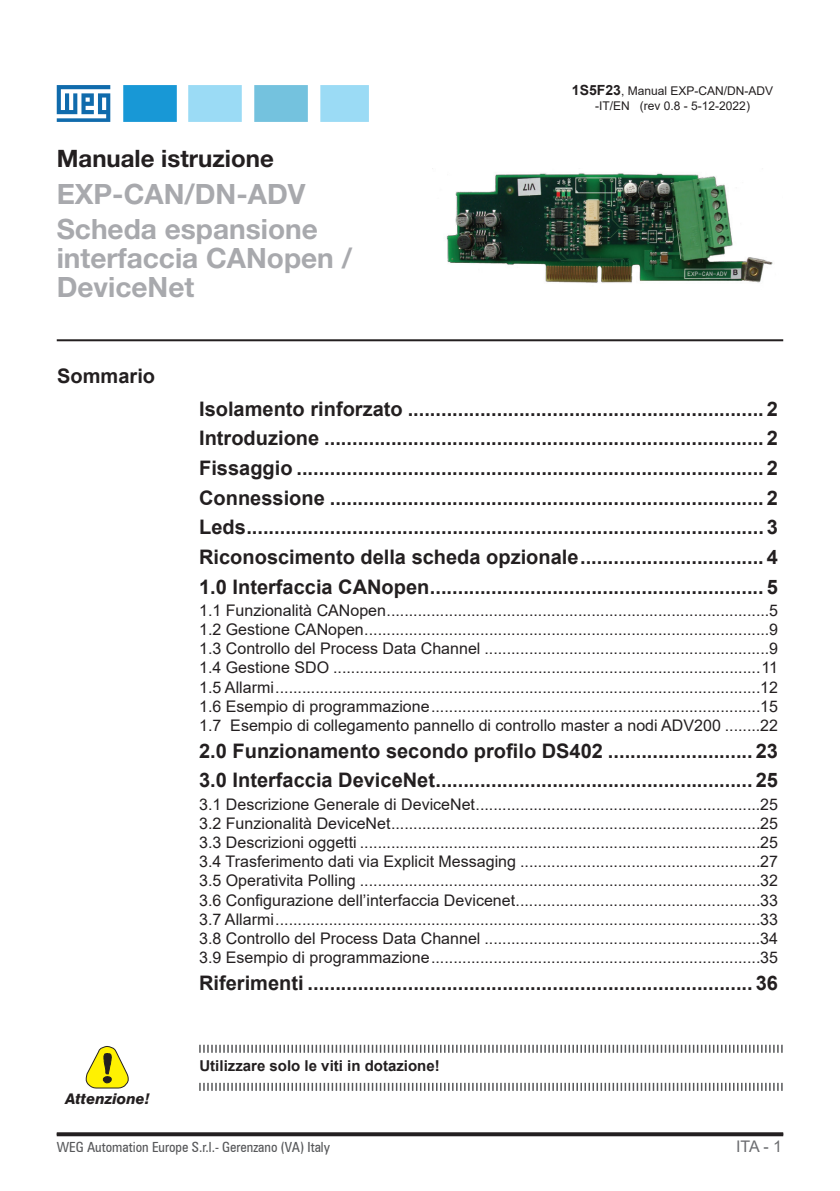
<style>
.page{position:relative;width:840px;height:1191px;background:#fff}
.page>*{position:absolute;margin:0;border:0;box-sizing:border-box;transform-origin:0 0}
.Titolo_A2{font:700 28px "Helvetica Neue LT Pro";color:#a8a9ad}
.Titolo_A1{font:700 24px "Helvetica Neue LT Pro";color:#231f20}
.t1{font:700 20px "Arial";color:#231f20}
.t2{font:16px "Arial";color:#231f20}
.t3{font:16px "Arial";color:#6c6d70}
.Nota{font:700 15px "Arial";color:#231f20}
.t4{font:italic 14.8px "Swis 721 Hv BT";color:#231f20}
.t5{font:condensed 14px "Zurich BT";color:#57585a}
.testo{font:12px/14.4px "Arial";color:#231f20;text-align:center}
.s1{font-weight:700;font-size:14px}
</style>
<div class="page">
<svg style="left:57px;top:1132px;width:725px;height:4px"></svg>
<hr style="left:57px;top:1133px;width:725px;height:2px;background:#231f20">
<svg style="left:199px;top:1044px;width:583px;height:8px"></svg>
<svg style="left:199px;top:1082px;width:583px;height:8px"></svg>
<svg style="left:86px;top:1046px;width:42px;height:42px"></svg>
<img style="left:432px;top:168px;width:341px;height:115px">
<hr style="left:57px;top:339px;width:725px;height:2px;background:#231f20">
<svg style="left:254px;top:85px;width:54px;height:37px;background:#75c2de"></svg>
<div style="left:320px;top:85px;width:49px;height:37px;background:#9bdbf5"></div>
<div style="left:188px;top:85px;width:54px;height:37px;background:#9bdbf5"></div>
<svg style="left:57px;top:85px;width:53px;height:37px"></svg>
<svg style="left:123px;top:85px;width:54px;height:37px;background:#1a99d6"></svg>
<p class="Titolo_A1" style="left:57px;top:144px;width:218px">Manuale istruzione</p>
<p class="Titolo_A2" style="left:57px;top:177px;width:250px">EXP-CAN/DN-ADV</p>
<p class="Titolo_A2" style="left:57px;top:212px;width:262px">Scheda espansione</p>
<p class="Titolo_A2" style="left:57px;top:240px;width:297px">interfaccia CANopen /</p>
<p class="Titolo_A2" style="left:57px;top:269px;width:139px">DeviceNet</p>
<p class="t1" style="left:57px;top:362px;width:99px">Sommario</p>
<p class="testo" style="left:571px;top:84px;width:203px"><span class="s1">1S5F23</span>, Manual EXP-CAN/DN-ADV -IT/EN (rev 0.8 - 5-12-2022)</p>
<p class="t1" style="left:199px;top:394px;width:580px">Isolamento rinforzato ................................................................ 2</p>
<p class="t1" style="left:199px;top:424px;width:580px">Introduzione ............................................................................... 2</p>
<p class="t1" style="left:199px;top:454px;width:580px">Fissaggio .................................................................................... 2</p>
<p class="t1" style="left:199px;top:483px;width:580px">Connessione .............................................................................. 2</p>
<p class="t1" style="left:199px;top:513px;width:580px">Leds............................................................................................. 3</p>
<p class="t1" style="left:199px;top:543px;width:580px">Riconoscimento della scheda opzionale................................. 4</p>
<p class="t1" style="left:199px;top:572px;width:580px">1.0 Interfaccia CANopen............................................................ 5</p>
<p class="t2" style="left:199px;top:599px;width:580px">1.1 Funzionalità CANopen......................................................................................5</p>
<p class="t2" style="left:199px;top:618px;width:580px">1.2 Gestione CANopen...........................................................................................9</p>
<p class="t2" style="left:199px;top:637px;width:580px">1.3 Controllo del Process Data Channel ................................................................9</p>
<p class="t2" style="left:199px;top:656px;width:580px">1.4 Gestione SDO ................................................................................................11</p>
<p class="t2" style="left:199px;top:676px;width:580px">1.5 Allarmi.............................................................................................................12</p>
<p class="t2" style="left:199px;top:695px;width:580px">1.6 Esempio di programmazione..........................................................................15</p>
<p class="t2" style="left:199px;top:714px;width:580px">1.7 Esempio di collegamento pannello di controllo master a nodi ADV200 ........22</p>
<p class="t1" style="left:199px;top:736px;width:580px">2.0 Funzionamento secondo profilo DS402 .......................... 23</p>
<p class="t1" style="left:199px;top:766px;width:580px">3.0 Interfaccia DeviceNet......................................................... 25</p>
<p class="t2" style="left:199px;top:793px;width:580px">3.1 Descrizione Generale di DeviceNet................................................................25</p>
<p class="t2" style="left:199px;top:812px;width:580px">3.2 Funzionalità DeviceNet...................................................................................25</p>
<p class="t2" style="left:199px;top:831px;width:580px">3.3 Descrizioni oggetti ..........................................................................................25</p>
<p class="t2" style="left:199px;top:850px;width:580px">3.4 Trasferimento dati via Explicit Messaging ......................................................27</p>
<p class="t2" style="left:199px;top:869px;width:580px">3.5 Operativita Polling ..........................................................................................32</p>
<p class="t2" style="left:199px;top:889px;width:580px">3.6 Configurazione dell’interfaccia Devicenet.......................................................33</p>
<p class="t2" style="left:199px;top:908px;width:580px">3.7 Allarmi.............................................................................................................33</p>
<p class="t2" style="left:199px;top:927px;width:580px">3.8 Controllo del Process Data Channel ..............................................................34</p>
<p class="t2" style="left:199px;top:946px;width:580px">3.9 Esempio di programmazione..........................................................................35</p>
<p class="t1" style="left:199px;top:969px;width:580px">Riferimenti ................................................................................ 36</p>
<p class="t4" style="left:65px;top:1090px;width:86px">Attenzione!</p>
<p class="Nota" style="left:199px;top:1055px;width:242px">Utilizzare solo le viti in dotazione!</p>
<p class="t5" style="left:57px;top:1138px;width:275px">WEG Automation Europe S.r.l.- Gerenzano (VA) Italy</p>
<p class="t3" style="left:735px;top:1135px;width:47px">ITA - 1</p>
</div>
